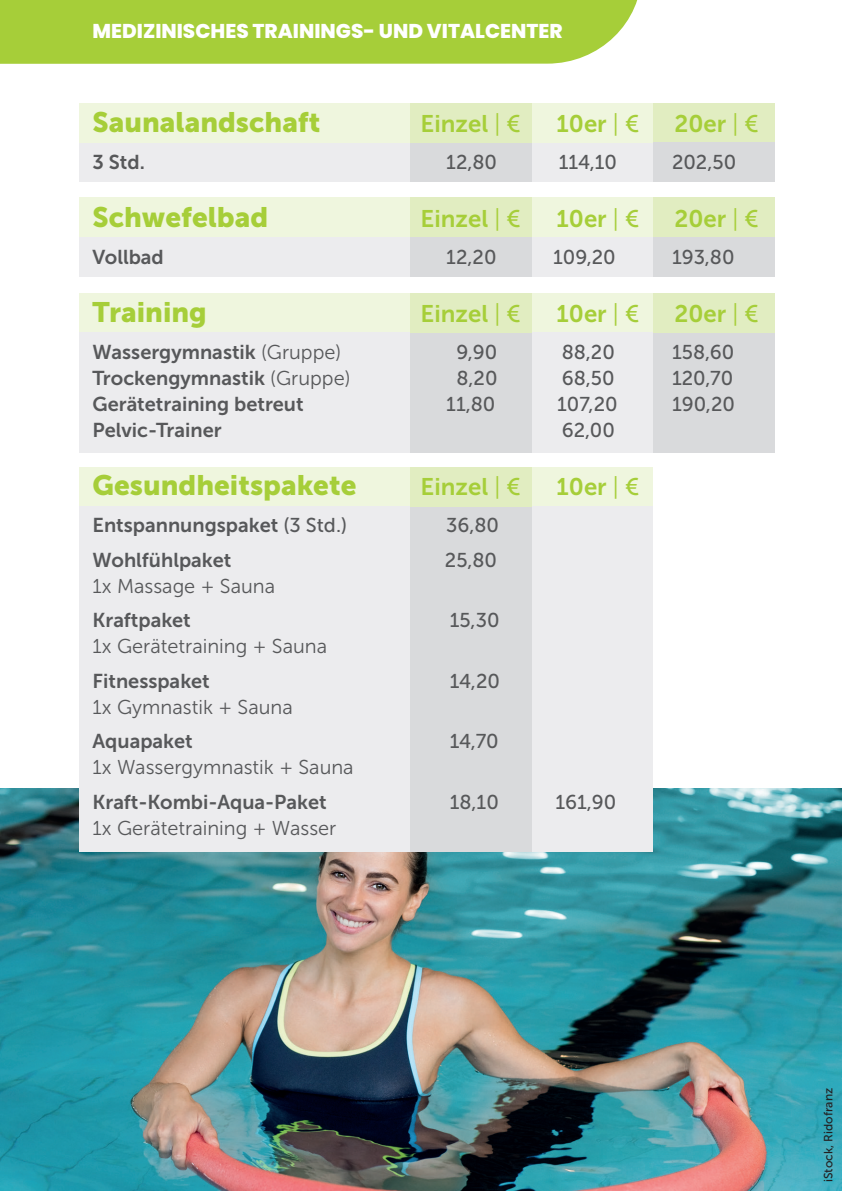
<style>
.page{position:relative;width:842px;height:1191px;background:#fff}
.page>*{position:absolute;margin:0;border:0;box-sizing:border-box;transform-origin:0 0}
.t1{font:28px "Museo Sans 900";color:#a6ce39}
.t2{font:24px "Museo Sans 700";color:#a6ce39}
.t3{font:20px "Museo Sans 700";color:#57585a}
.t4{font:20px "Museo Sans 500";color:#57585a}
.t5{font:20px "Museo Sans 300";color:#57585a}
.t6{font:800 20px "Poppins";color:#fff}
.t7{font:12px "Museo Sans 500";color:#231f20}
.s1{font-family:"Museo Sans 300"}
.s2{font-family:"Museo Sans 500"}
</style>
<div class="page">
<img style="left:0;top:788px;width:842px;height:403px">
<div style="left:79px;top:293px;width:696px;height:40px;background:#eff6de"></div>
<div style="left:79px;top:143px;width:696px;height:39px;background:#ececee"></div>
<div style="left:79px;top:198px;width:696px;height:39px;background:#eff6de"></div>
<div style="left:79px;top:103px;width:696px;height:40px;background:#eff6de"></div>
<div style="left:79px;top:333px;width:696px;height:120px;background:#ececee"></div>
<div style="left:411px;top:333px;width:121px;height:120px;background:#d9dadc"></div>
<div style="left:653px;top:333px;width:122px;height:120px;background:#d9dadc"></div>
<div style="left:653px;top:103px;width:122px;height:40px;background:#e1edc1"></div>
<div style="left:411px;top:143px;width:121px;height:39px;background:#d9dadc"></div>
<div style="left:79px;top:237px;width:696px;height:39px;background:#ececee"></div>
<div style="left:411px;top:237px;width:121px;height:39px;background:#d9dadc"></div>
<div style="left:653px;top:237px;width:122px;height:39px;background:#d9dadc"></div>
<div style="left:79px;top:467px;width:574px;height:39px;background:#eff6de"></div>
<div style="left:79px;top:506px;width:574px;height:346px;background:#ececee"></div>
<div style="left:411px;top:506px;width:121px;height:346px;background:#d9dadc"></div>
<div style="left:653px;top:143px;width:122px;height:39px;background:#d9dadc"></div>
<div style="left:411px;top:103px;width:121px;height:40px;background:#e1edc1"></div>
<div style="left:653px;top:198px;width:122px;height:39px;background:#e1edc1"></div>
<div style="left:411px;top:198px;width:121px;height:39px;background:#e1edc1"></div>
<div style="left:653px;top:293px;width:122px;height:40px;background:#e1edc1"></div>
<div style="left:411px;top:293px;width:121px;height:40px;background:#e1edc1"></div>
<div style="left:411px;top:467px;width:121px;height:39px;background:#e1edc1"></div>
<div style="left:0;top:0;width:638px;height:64px;background:#a6ce39"></div>
<p class="t6" style="left:93px;top:19px;width:472px">MEDIZINISCHES TRAININGS- UND VITALCENTER</p>
<h1 class="t1" style="left:93px;top:106px;width:229px">Saunalandschaft</h1>
<p class="t2" style="left:421px;top:109px;width:102px">Einzel <span class="s1">|</span> <span class="s2">€</span></p>
<p class="t2" style="left:557px;top:109px;width:84px">10er <span class="s1">|</span> <span class="s2">€</span></p>
<p class="t2" style="left:674px;top:109px;width:86px">20er <span class="s1">|</span> <span class="s2">€</span></p>
<p class="t3" style="left:93px;top:151px;width:54px">3 Std.</p>
<p class="t4" style="left:446px;top:151px;width:52px">12,80</p>
<p class="t4" style="left:559px;top:151px;width:60px">114,10</p>
<p class="t4" style="left:672px;top:151px;width:66px">202,50</p>
<h1 class="t1" style="left:93px;top:201px;width:177px">Schwefelbad</h1>
<p class="t2" style="left:421px;top:204px;width:102px">Einzel <span class="s1">|</span> <span class="s2">€</span></p>
<p class="t2" style="left:557px;top:204px;width:84px">10er <span class="s1">|</span> <span class="s2">€</span></p>
<p class="t2" style="left:674px;top:204px;width:86px">20er <span class="s1">|</span> <span class="s2">€</span></p>
<p class="t3" style="left:93px;top:246px;width:73px">Vollbad</p>
<p class="t4" style="left:446px;top:246px;width:52px">12,20</p>
<p class="t4" style="left:553px;top:246px;width:64px">109,20</p>
<p class="t4" style="left:672px;top:246px;width:64px">193,80</p>
<h1 class="t1" style="left:93px;top:296px;width:116px">Training</h1>
<p class="t2" style="left:421px;top:299px;width:102px">Einzel <span class="s1">|</span> <span class="s2">€</span></p>
<p class="t2" style="left:557px;top:299px;width:84px">10er <span class="s1">|</span> <span class="s2">€</span></p>
<p class="t2" style="left:674px;top:299px;width:86px">20er <span class="s1">|</span> <span class="s2">€</span></p>
<p class="t3" style="left:93px;top:341px;width:250px">Wassergymnastik <span class="s1">(Gruppe)</span></p>
<p class="t4" style="left:457px;top:341px;width:42px">9,90</p>
<p class="t4" style="left:562px;top:341px;width:55px">88,20</p>
<p class="t4" style="left:672px;top:341px;width:64px">158,60</p>
<p class="t3" style="left:93px;top:367px;width:259px">Trockengymnastik <span class="s1">(Gruppe)</span></p>
<p class="t4" style="left:457px;top:367px;width:42px">8,20</p>
<p class="t4" style="left:562px;top:367px;width:54px">68,50</p>
<p class="t4" style="left:672px;top:367px;width:63px">120,70</p>
<p class="t3" style="left:93px;top:393px;width:213px">Gerätetraining betreut</p>
<p class="t4" style="left:446px;top:393px;width:51px">11,80</p>
<p class="t4" style="left:557px;top:393px;width:62px">107,20</p>
<p class="t4" style="left:672px;top:393px;width:64px">190,20</p>
<p class="t3" style="left:93px;top:419px;width:131px">Pelvic-Trainer</p>
<p class="t4" style="left:562px;top:419px;width:55px">62,00</p>
<h1 class="t1" style="left:93px;top:469px;width:265px">Gesundheitspakete</h1>
<p class="t2" style="left:421px;top:472px;width:102px">Einzel <span class="s1">|</span> <span class="s2">€</span></p>
<p class="t2" style="left:557px;top:472px;width:84px">10er <span class="s1">|</span> <span class="s2">€</span></p>
<p class="t3" style="left:93px;top:514px;width:256px">Entspannungspaket <span class="s2">(3 Std.)</span></p>
<p class="t4" style="left:446px;top:514px;width:54px">36,80</p>
<p class="t3" style="left:93px;top:548px;width:140px">Wohlfühlpaket</p>
<p class="t4" style="left:445px;top:548px;width:54px">25,80</p>
<p class="t5" style="left:93px;top:574px;width:184px">1x Massage + Sauna</p>
<p class="t3" style="left:93px;top:609px;width:100px">Kraftpaket</p>
<p class="t4" style="left:450px;top:609px;width:51px">15,30</p>
<p class="t5" style="left:93px;top:635px;width:236px">1x Gerätetraining + Sauna</p>
<p class="t3" style="left:93px;top:669px;width:119px">Fitnesspaket</p>
<p class="t4" style="left:450px;top:669px;width:52px">14,20</p>
<p class="t5" style="left:93px;top:695px;width:202px">1x Gymnastik + Sauna</p>
<p class="t3" style="left:93px;top:730px;width:102px">Aquapaket</p>
<p class="t4" style="left:450px;top:730px;width:51px">14,70</p>
<p class="t5" style="left:93px;top:756px;width:263px">1x Wassergymnastik + Sauna</p>
<p class="t3" style="left:93px;top:790px;width:236px">Kraft-Kombi-Aqua-Paket</p>
<p class="t4" style="left:450px;top:790px;width:51px">18,10</p>
<p class="t4" style="left:555px;top:790px;width:62px">161,90</p>
<p class="t5" style="left:93px;top:816px;width:245px">1x Gerätetraining + Wasser</p>
<p class="t7" style="left:821px;top:1182px;width:95px;rotate:-90deg">iStock, Ridofranz</p>
</div>
